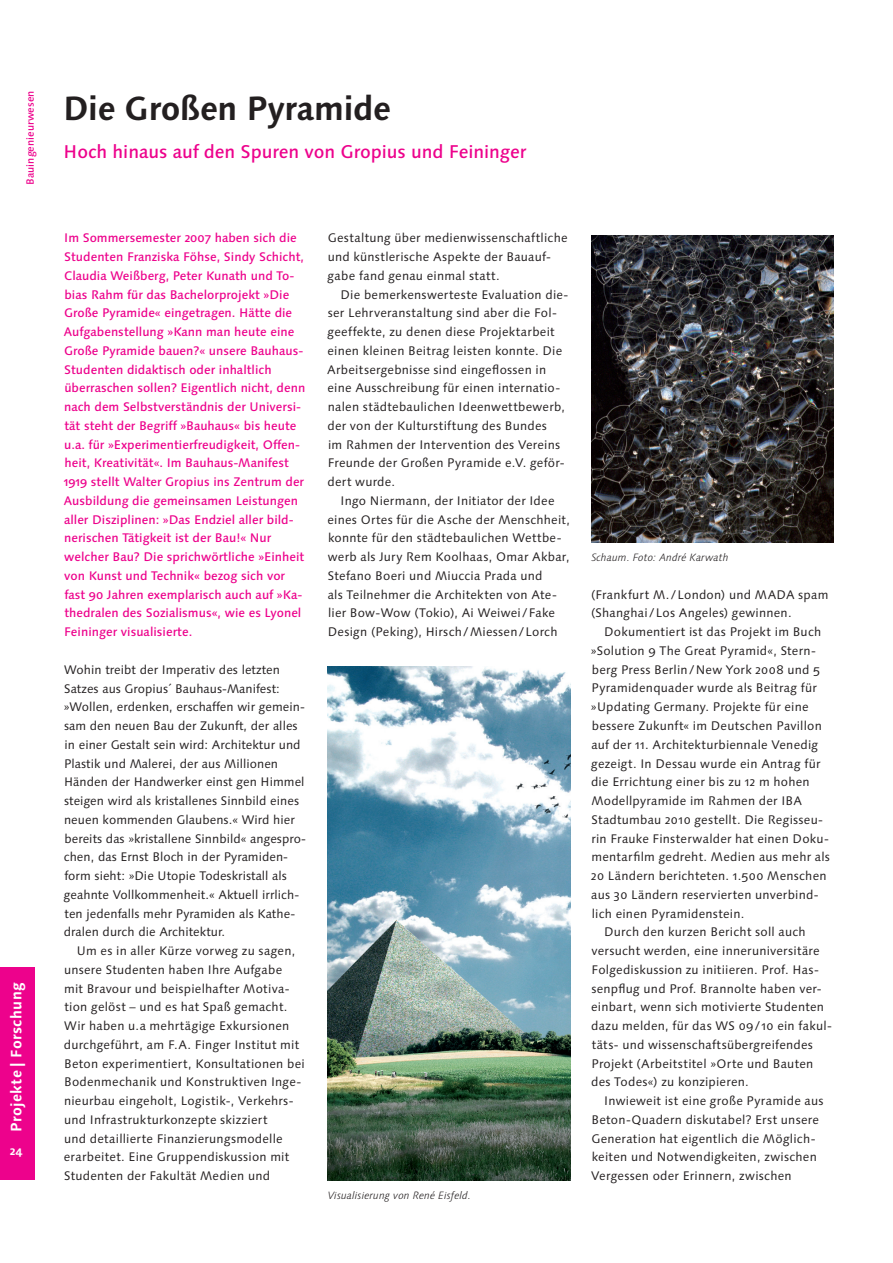
<style>
.page{position:relative;width:893px;height:1263px;background:#fff}
.page>*{position:absolute;margin:0;border:0;box-sizing:border-box;transform-origin:0 0}
.t1{font:700 33.45px "Linotype Syntax Os F";letter-spacing:-.01em;color:#231f20}
.t2{font:500 18.45px "Linotype Syntax Os F";letter-spacing:-.005em;color:#ed028c}
.t3{font:700 15px "Linotype Syntax Os F";letter-spacing:.02em;color:#fff}
.t4{font:12.45px/18.8px "Linotype Syntax Os F";letter-spacing:.015em;color:#231f20}
.t5{font:500 12.45px/18.8px "Linotype Syntax Os F";color:#ed028c}
.t6{font:700 12px "Linotype Syntax Os F";color:#fff}
.t7{font:italic 300 10.65px "Linotype Syntax Os F";color:#231f20}
.t8{font:500 10.5px "Linotype Syntax Os F";color:#ed028c}
</style>
<div class="page">
<div style="left:0;top:967px;width:34px;height:213px;background:#ed028c"></div>
<img style="left:327px;top:666px;width:243px;height:514px">
<img style="left:591px;top:235px;width:242px;height:307px">
<p class="t8" style="left:24px;top:185px;width:96px;rotate:-90deg">Bauingenieurwesen</p>
<p class="t3" style="left:7px;top:1132px;width:151px;rotate:-90deg">Projekte | Forschung</p>
<p class="t6" style="left:10px;top:1143px;width:14px">24</p>
<h1 class="t1" style="left:63px;top:88px;width:329px">Die Großen Pyramide</h1>
<h2 class="t2" style="left:64px;top:140px;width:465px">Hoch hinaus auf den Spuren von Gropius und Feininger</h2>
<p class="t5" style="left:64px;top:229px;width:243px">Im Sommersemester 2007 haben sich die Studenten Franziska Föhse, Sindy Schicht, Claudia Weißberg, Peter Kunath und To&shy;bias Rahm für das Bachelorprojekt »Die Große Pyramide« eingetragen. Hätte die Aufgabenstellung »Kann man heute eine Große Pyramide bauen?« unsere Bauhaus-Studenten didaktisch oder inhaltlich überraschen sollen? Eigentlich nicht, denn nach dem Selbstverständnis der Universi&shy;tät steht der Begriff »Bauhaus« bis heute u.a. für »Experimentierfreudigkeit, Offen&shy;heit, Kreativität«. Im Bauhaus-Manifest 1919 stellt Walter Gropius ins Zentrum der Ausbildung die gemeinsamen Leistungen aller Disziplinen: »Das Endziel aller bild&shy;nerischen Tätigkeit ist der Bau!« Nur welcher Bau? Die sprichwörtliche »Einheit von Kunst und Technik« bezog sich vor fast 90 Jahren exemplarisch auch auf »Ka&shy;thedralen des Sozialismus«, wie es Lyonel Feininger visualisierte.</p>
<p class="t4" style="left:64px;top:660px;width:244px">Wohin treibt der Imperativ des letzten Satzes aus Gropius´ Bauhaus-Manifest: »Wollen, erdenken, erschaffen wir gemein&shy;sam den neuen Bau der Zukunft, der alles in einer Gestalt sein wird: Architektur und Plastik und Malerei, der aus Millionen Händen der Handwerker einst gen Himmel steigen wird als kristallenes Sinnbild eines neuen kommenden Glaubens.« Wird hier bereits das »kristallene Sinnbild« angespro&shy;chen, das Ernst Bloch in der Pyramiden&shy;form sieht: »Die Utopie Todeskristall als geahnte Vollkommenheit.« Aktuell irrlich&shy;ten jedenfalls mehr Pyramiden als Kathe&shy;dralen durch die Architektur.</p>
<p class="t4" style="left:64px;top:941px;width:242px;text-indent:13px">Um es in aller Kürze vorweg zu sagen, unsere Studenten haben Ihre Aufgabe<br>mit Bravour und beispielhafter Motiva&shy;tion gelöst – und es hat Spaß gemacht.<br>Wir haben u.a mehrtägige Exkursionen durchgeführt, am F.A. Finger Institut mit Beton experimentiert, Konsultationen bei Bodenmechanik und Konstruktiven Inge&shy;nieurbau eingeholt, Logistik-, Verkehrs&shy;und Infrastrukturkonzepte skizziert<br>und detaillierte Finanzierungsmodelle erarbeitet. Eine Gruppendiskussion mit Studenten der Fakultät Medien und</p>
<p class="t4" style="left:328px;top:229px;width:242px">Gestaltung über medienwissenschaftliche und künstlerische Aspekte der Bauauf&shy;gabe fand genau einmal statt.</p>
<p class="t4" style="left:327px;top:285px;width:243px;text-indent:13px">Die bemerkenswerteste Evaluation die&shy;ser Lehrveranstaltung sind aber die Fol&shy;geeffekte, zu denen diese Projektarbeit einen kleinen Beitrag leisten konnte. Die Arbeitsergebnisse sind eingeflossen in eine Ausschreibung für einen internatio&shy;nalen städtebaulichen Ideenwettbewerb, der von der Kulturstiftung des Bundes<br>im Rahmen der Intervention des Vereins Freunde der Großen Pyramide e.V. geför&shy;dert wurde.</p>
<p class="t4" style="left:327px;top:491px;width:244px;text-indent:13px">Ingo Niermann, der Initiator der Idee eines Ortes für die Asche der Menschheit, konnte für den städtebaulichen Wettbe&shy;werb als Jury Rem Koolhaas, Omar Akbar, Stefano Boeri und Miuccia Prada und<br>als Teilnehmer die Architekten von Ate&shy;lier Bow-Wow (Tokio), Ai Weiwei/Fake Design (Peking), Hirsch/Miessen/ Lorch</p>
<p class="t7" style="left:328px;top:1189px;width:145px">Visualisierung von René Eisfeld.</p>
<p class="t7" style="left:591px;top:551px;width:139px">Schaum. Foto: André Karwath</p>
<p class="t4" style="left:591px;top:585px;width:239px">(Frankfurt M./London) und MADA spam (Shanghai/ Los Angeles) gewinnen.</p>
<p class="t4" style="left:604px;top:623px;width:219px">Dokumentiert ist das Projekt im Buch</p>
<p class="t4" style="left:591px;top:641px;width:226px">»Solution 9 The Great Pyramid«, Stern-</p>
<p class="t4" style="left:592px;top:660px;width:230px">berg Press Berlin/New York 2008 und 5</p>
<p class="t4" style="left:591px;top:679px;width:227px">Pyramidenquader wurde als Beitrag für</p>
<p class="t4" style="left:591px;top:698px;width:219px">»Updating Germany. Projekte für eine</p>
<p class="t4" style="left:592px;top:716px;width:232px">bessere Zukunft« im Deutschen Pavillon</p>
<p class="t4" style="left:591px;top:735px;width:228px">auf der 11. Architekturbiennale Venedig</p>
<p class="t4" style="left:591px;top:754px;width:231px">gezeigt. In Dessau wurde ein Antrag für</p>
<p class="t4" style="left:591px;top:773px;width:220px">die Errichtung einer bis zu 12 m hohen</p>
<p class="t4" style="left:591px;top:791px;width:212px">Modellpyramide im Rahmen der IBA</p>
<p class="t4" style="left:592px;top:810px;width:233px">Stadtumbau 2010 gestellt. Die Regisseu-</p>
<p class="t4" style="left:591px;top:829px;width:239px">rin Frauke Finsterwalder hat einen Doku-</p>
<p class="t4" style="left:591px;top:848px;width:240px">mentarfilm gedreht. Medien aus mehr als</p>
<p class="t4" style="left:591px;top:866px;width:237px">20 Ländern berichteten. 1.500 Menschen</p>
<p class="t4" style="left:591px;top:885px;width:229px">aus 30 Ländern reservierten unverbind-</p>
<p class="t4" style="left:592px;top:904px;width:154px">lich einen Pyramidenstein.</p>
<p class="t4" style="left:604px;top:923px;width:203px">Durch den kurzen Bericht soll auch</p>
<p class="t4" style="left:592px;top:941px;width:230px">versucht werden, eine inneruniversitäre</p>
<p class="t4" style="left:591px;top:960px;width:229px">Folgediskussion zu initiieren. Prof. Has-</p>
<p class="t4" style="left:591px;top:979px;width:232px">senpflug und Prof. Brannolte haben ver-</p>
<p class="t4" style="left:591px;top:998px;width:234px">einbart, wenn sich motivierte Studenten</p>
<p class="t4" style="left:591px;top:1016px;width:242px">dazu melden, für das WS 09/10 ein fakul-</p>
<p class="t4" style="left:592px;top:1035px;width:223px">täts- und wissenschaftsübergreifendes</p>
<p class="t4" style="left:591px;top:1054px;width:223px">Projekt (Arbeitstitel »Orte und Bauten</p>
<p class="t4" style="left:591px;top:1073px;width:159px">des Todes«) zu konzipieren.</p>
<p class="t4" style="left:604px;top:1091px;width:221px">Inwieweit ist eine große Pyramide aus</p>
<p class="t4" style="left:591px;top:1110px;width:229px">Beton-Quadern diskutabel? Erst unsere</p>
<p class="t4" style="left:591px;top:1129px;width:226px">Generation hat eigentlich die Möglich-</p>
<p class="t4" style="left:592px;top:1148px;width:227px">keiten und Notwendigkeiten, zwischen</p>
<p class="t4" style="left:591px;top:1166px;width:202px">Vergessen oder Erinnern, zwischen</p>
</div>
